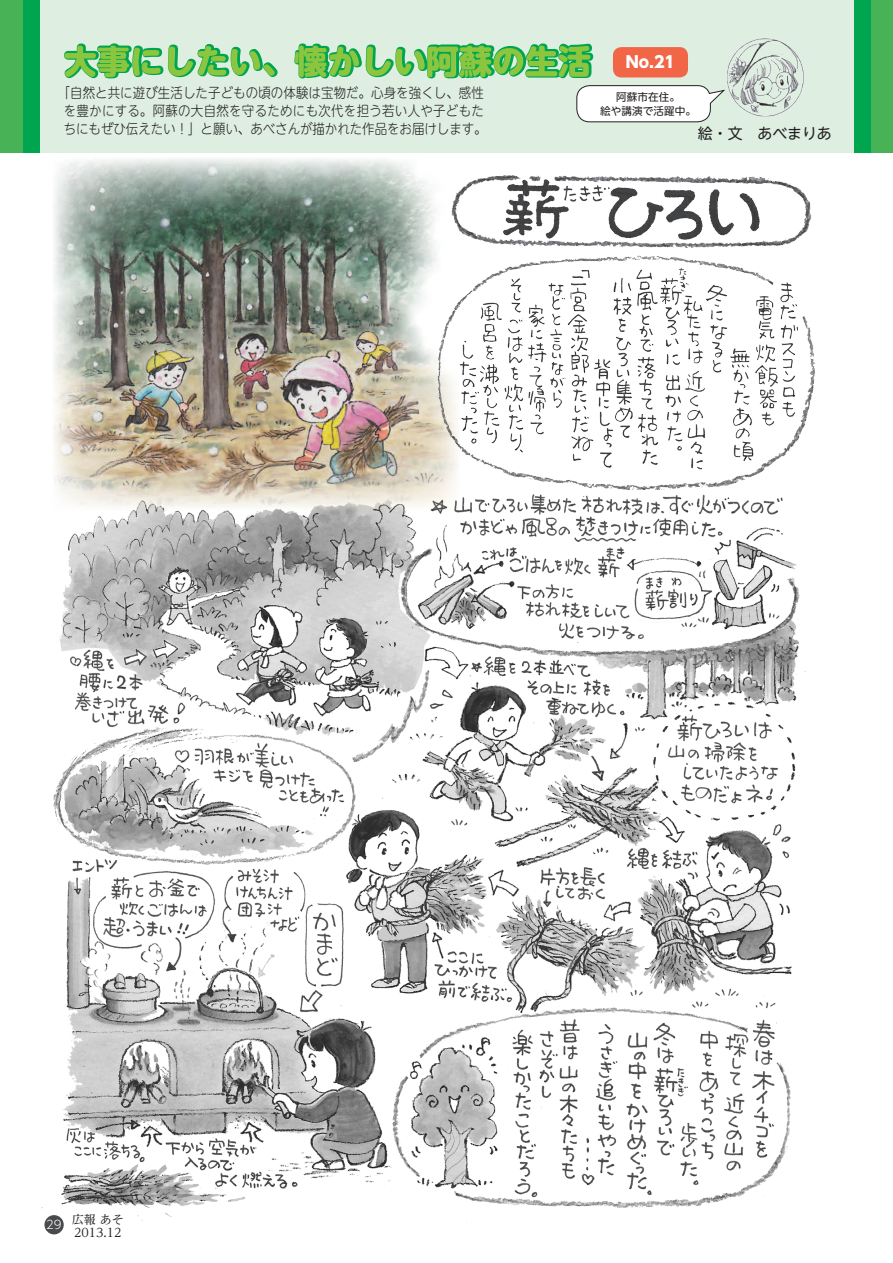
<style>
.page{position:relative;width:893px;height:1263px;background:#fff}
.page>*{position:absolute;margin:0;border:0;box-sizing:border-box;transform-origin:0 0}
.t1{font:800 33px "UD Shin M Go Pro";color:#8bc63e}
.t2{font:800 15.9px "UD Shin Go NT Pro";color:#fff}
.t3{font:14.85px "UD Shin M Go Pro";color:#231f20}
.t4{font:300 13.8px/18.1px "UD Shin M Go Pro";letter-spacing:.01em;color:#231f20;text-align:center;scale:.9 1}
.t5{font:12px "UD Reimin Pro";color:#231f20}
.t6{font:300 11.7px "UD Shin Go Pro";color:#fff}
.t7{font:10.65px/13.8px "UD Shin M Go Pro";color:#231f20;text-align:center}
</style>
<div class="page">
<img style="left:41px;top:494px;width:765px;height:741px">
<div style="left:39px;top:0;width:816px;height:153px;background:#deefe2"></div>
<div style="left:44px;top:1215px;width:20px;height:19px;background:#494a4b;border-radius:50%"></div>
<div style="left:0;top:0;width:23px;height:153px;background:#48b257"></div>
<svg style="left:64px;top:43px;width:214px;height:36px"></svg>
<svg style="left:294px;top:43px;width:428px;height:79px"></svg>
<img style="left:722px;top:38px;width:82px;height:79px">
<div style="left:23px;top:0;width:16px;height:153px;background:#00a54f"></div>
<div style="left:871px;top:0;width:22px;height:153px;background:#48b257"></div>
<div style="left:855px;top:0;width:16px;height:153px;background:#00a54f"></div>
<img style="left:460px;top:175px;width:352px;height:73px">
<img style="left:52px;top:159px;width:408px;height:352px">
<img style="left:429px;top:254px;width:386px;height:236px">
<h1 class="t1" style="left:64px;top:34px;width:529px">大事にしたい、懐かしい阿蘇の生活</h1>
<p class="t4" style="left:58px;top:83px;width:478px">「自然と共に遊び生活した子どもの頃の体験は宝物だ。心身を強くし、感性を豊かにする。阿蘇の大自然を守るためにも次代を担う若い人や子どもたちにもぜひ伝えたい！」と願い、あべさんが描かれた作品をお届けします。</p>
<p class="t2" style="left:626px;top:49px;width:51px">No.21</p>
<p class="t7" style="left:600px;top:89px;width:97px">阿蘇市在住。<br>絵や講演で活躍中。</p>
<p class="t3" style="left:698px;top:121px;width:135px">絵・文　あべまりあ</p>
<p class="t6" style="left:46px;top:1215px;width:17px">29</p>
<p class="t5" style="left:72px;top:1209px;width:53px">広報あそ</p>
<p class="t5" style="left:74px;top:1223px;width:49px">2013.12</p>
</div>
